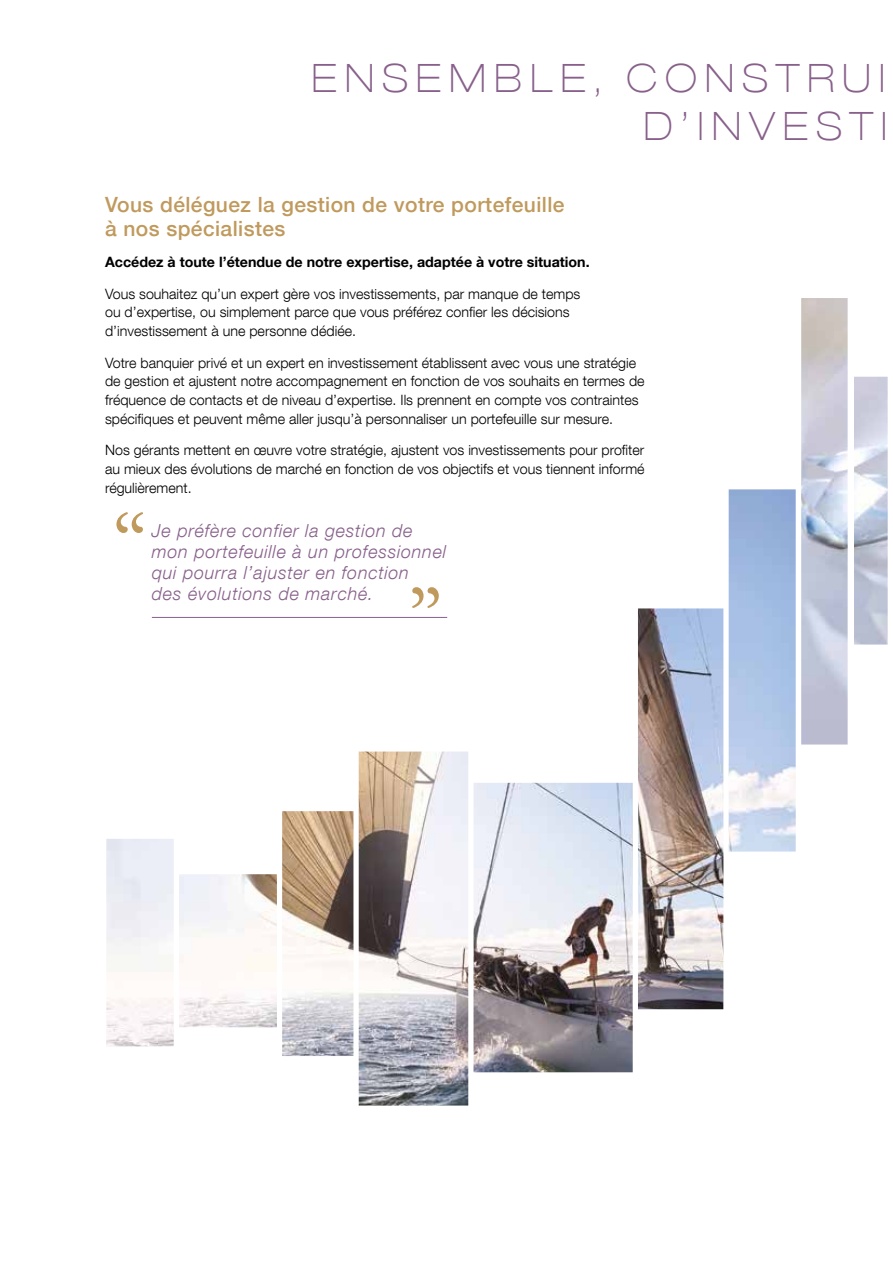
<style>
.page{position:relative;width:893px;height:1263px;background:#fff}
.page>*{position:absolute;margin:0;border:0;box-sizing:border-box;transform-origin:0 0}
.t1{font:90px "Adobe Garamond Pro";color:#c09a5d}
.t2{font:100 expanded 39px/48px "Helvetica Neue LT Com";letter-spacing:.2em;color:#88608b;text-align:right}
.t3{font:500 21px/24px "Helvetica Neue LT Com";letter-spacing:.02em;color:#c09a5d}
.t4{font:italic 300 18px/21px "Helvetica Neue LT Com";letter-spacing:.04em;color:#88608b}
.TXT{font:300 14.25px/18.8px "Helvetica Neue LT Com";color:#000}
.TXT-2{font:700 14.25px "Helvetica Neue LT Com";color:#000}
</style>
<div class="page">
<img style="left:106px;top:489px;width:690px;height:616px">
<img style="left:801px;top:298px;width:87px;height:446px">
<p class="t2" style="left:312px;top:53px;width:577px">ENSEMBLE, CONSTRUI<br>D’INVESTI</p>
<p class="t3" style="left:105px;top:192px;width:461px">Vous déléguez la gestion de votre portefeuille à nos spécialistes</p>
<p class="TXT-2" style="left:105px;top:253px;width:486px">Accédez à toute l’étendue de notre expertise, adaptée à votre situation.</p>
<p class="TXT" style="left:105px;top:284px;width:477px">Vous souhaitez qu’un expert gère vos investissements, par manque de temps ou d’expertise, ou simplement parce que vous préférez confier les décisions d’investissement à une personne dédiée.</p>
<p class="TXT" style="left:105px;top:353px;width:541px">Votre banquier privé et un expert en investissement établissent avec vous une stratégie de gestion et ajustent notre accompagnement en fonction de vos souhaits en termes de fréquence de contacts et de niveau d’expertise. Ils prennent en compte vos contraintes spécifiques et peuvent même aller jusqu’à personnaliser un portefeuille sur mesure.</p>
<p class="TXT" style="left:105px;top:441px;width:541px;text-align:justify">Nos gérants mettent en œuvre votre stratégie, ajustent vos investissements pour profiter au mieux des évolutions de marché en fonction de vos objectifs et vous tiennent informé régulièrement.</p>
<p class="t4" style="left:152px;top:520px;width:296px">Je préfère confier la gestion de mon portefeuille à un professionnel qui pourra l’ajuster en fonction<br>des évolutions de marché.</p>
<p class="t1" style="left:112px;top:493px;width:38px">“</p>
<p class="t1" style="left:407px;top:568px;width:38px">”</p>
</div>
